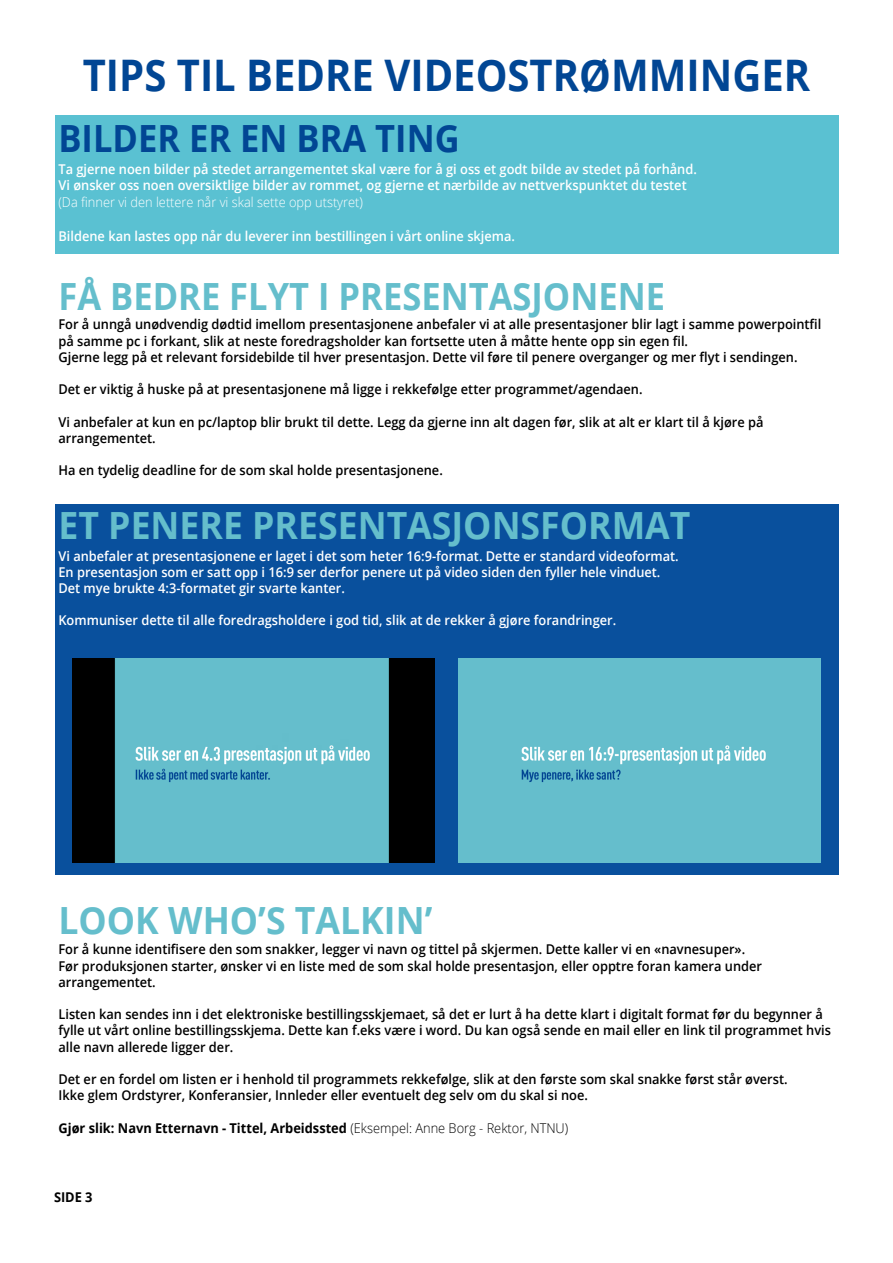
<style>
.page{position:relative;width:893px;height:1263px;background:#fff}
.page>*{position:absolute;margin:0;border:0;box-sizing:border-box;transform-origin:0 0}
.t1{font:700 43.5px "Open Sans";color:#014694;scale:.92 1}
.t2{font:700 37.5px "Open Sans";color:#65becc;scale:.95 1}
.t3{font:700 37.5px "Open Sans";color:#65becc;scale:.92 1}
.t4{font:700 37.5px "Open Sans";color:#014694;scale:.92 1}
.t5{font:600 13.5px/16.2px "Open Sans";color:#000;scale:.95 1}
.t6{font:600 13.5px/16.2px "Open Sans";color:#fff;scale:.95 1}
.t7{font:700 13.5px "Open Sans";color:#000;scale:.95 1}
.t8{font:300 13.5px "Open Sans";color:#fff;scale:.95 1}
.s1{font-weight:300}
</style>
<div class="page">
<div style="left:55px;top:116px;width:783px;height:138px;background:#5ac1d2"></div>
<div style="left:55px;top:504px;width:783px;height:371px;background:#09509d"></div>
<div style="left:458px;top:659px;width:363px;height:204px;background:#65becc"></div>
<img style="left:72px;top:659px;width:363px;height:204px">
<h1 class="t1" style="left:83px;top:45px;width:792px">TIPS TIL BEDRE VIDEOSTRØMMINGER</h1>
<h2 class="t4" style="left:58px;top:112px;width:438px">BILDER ER EN BRA TING</h2>
<p class="t6" style="left:58px;top:161px;width:674px">Ta gjerne noen bilder på stedet arrangementet skal være for å gi oss et godt bilde av stedet på forhånd.<br>Vi ønsker oss noen oversiktlige bilder av rommet, og gjerne et nærbilde av nettverkspunktet du testet</p>
<p class="t8" style="left:58px;top:192px;width:322px">(Da finner vi den lettere når vi skal sette opp utstyret)</p>
<p class="t6" style="left:58px;top:228px;width:482px">Bildene kan lastes opp når du leverer inn bestillingen i vårt online skjema.</p>
<h2 class="t3" style="left:58px;top:269px;width:661px">FÅ BEDRE FLYT I PRESENTASJONENE</h2>
<p class="t5" style="left:58px;top:316px;width:805px">For å unngå unødvendig dødtid imellom presentasjonene anbefaler vi at alle presentasjoner blir lagt i samme powerpointfil på samme pc i forkant, slik at neste foredragsholder kan fortsette uten å måtte hente opp sin egen fil.<br>Gjerne legg på et relevant forsidebilde til hver presentasjon. Dette vil føre til penere overganger og mer flyt i sendingen.</p>
<p class="t5" style="left:58px;top:381px;width:616px">Det er viktig å huske på at presentasjonene må ligge i rekkefølge etter programmet/agendaen.</p>
<p class="t5" style="left:58px;top:413px;width:744px">Vi anbefaler at kun en pc/laptop blir brukt til dette. Legg da gjerne inn alt dagen før, slik at alt er klart til å kjøre på arrangementet.</p>
<p class="t5" style="left:58px;top:462px;width:406px">Ha en tydelig deadline for de som skal holde presentasjonene.</p>
<h2 class="t2" style="left:58px;top:499px;width:667px">ET PENERE PRESENTASJONSFORMAT</h2>
<p class="t6" style="left:58px;top:547px;width:654px">Vi anbefaler at presentasjonene er laget i det som heter 16:9-format. Dette er standard videoformat.<br>En presentasjon som er satt opp i 16:9 ser derfor penere ut på video siden den fyller hele vinduet.<br>Det mye brukte 4:3-formatet gir svarte kanter.</p>
<p class="t6" style="left:58px;top:612px;width:589px">Kommuniser dette til alle foredragsholdere i god tid, slik at de rekker å gjøre forandringer.</p>
<h2 class="t2" style="left:58px;top:894px;width:395px">LOOK WHO’S TALKIN’</h2>
<p class="t5" style="left:58px;top:941px;width:742px">For å kunne identifisere den som snakker, legger vi navn og tittel på skjermen. Dette kaller vi en «navnesuper».<br>Før produksjonen starter, ønsker vi en liste med de som skal holde presentasjon, eller opptre foran kamera under arrangementet.</p>
<p class="t5" style="left:58px;top:1006px;width:815px">Listen kan sendes inn i det elektroniske bestillingsskjemaet, så det er lurt å ha dette klart i digitalt format før du begynner å fylle ut vårt online bestillingsskjema. Dette kan f.eks være i word. Du kan også sende en mail eller en link til programmet hvis alle navn allerede ligger der.</p>
<p class="t5" style="left:58px;top:1071px;width:769px">Det er en fordel om listen er i henhold til programmets rekkefølge, slik at den første som skal snakke først står øverst.<br>Ikke glem Ordstyrer, Konferansier, Innleder eller eventuelt deg selv om du skal si noe.</p>
<p class="t7" style="left:58px;top:1118px;width:538px">Gjør slik: Navn Etternavn - Tittel, Arbeidssted <span class="s1">(Eksempel: Anne Borg - Rektor, NTNU)</span></p>
<p class="t7" style="left:54px;top:1188px;width:42px">SIDE 3</p>
</div>
